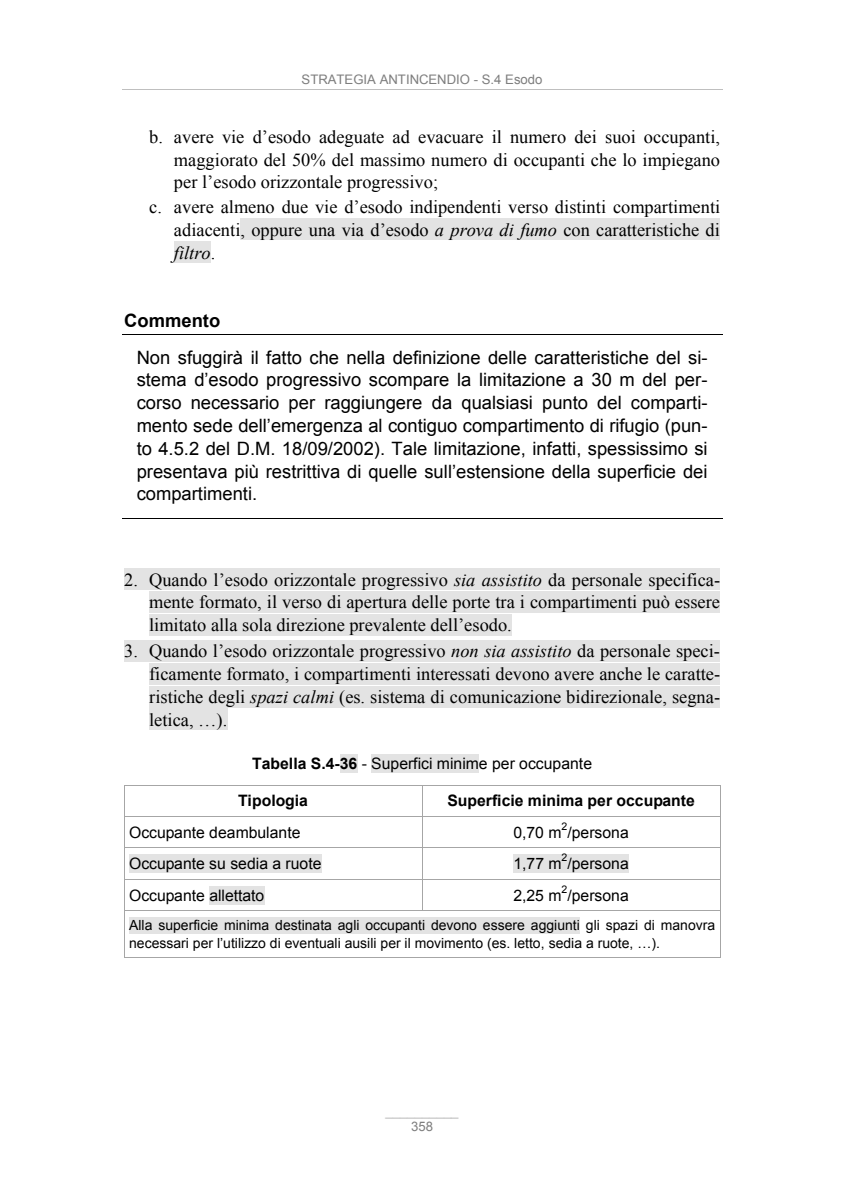
<style>
.page{position:relative;width:844px;height:1191px;background:#fff}
.page>*{position:absolute;margin:0;border:0;box-sizing:border-box;transform-origin:0 0}
.t1{font:18.38px/22.8px "Times New Roman";color:#000;text-align:justify}
.t2{font:18.38px/22.8px "Arial";color:#000}
.t3{font:15.75px "Arial";color:#000}
.t4{font:700 15.75px "Arial";color:#000}
.t5{font:14px/17.3px "Arial";color:#000}
.t6{font:13.12px "Arial";letter-spacing:-.005em;color:#7e7e7e}
.t7{font:13.12px/15px "Arial";color:#bfbfbf;text-align:center}
.t8{font:10.5px "Arial";color:#000}
.s1{font-style:italic}
.s2{font-weight:700}
.s3{color:#7e7e7e}
</style>
<div class="page">
<hr style="left:122px;top:89px;width:600px;height:1px;background:#bfbfbf">
<div style="left:240px;top:219px;width:479px;height:21px;background:#e3e3e3"></div>
<div style="left:174px;top:241px;width:37px;height:22px;background:#e3e3e3"></div>
<hr style="left:122px;top:334px;width:600px;height:1px;background:#000">
<hr style="left:122px;top:518px;width:600px;height:1px;background:#000">
<div style="left:124px;top:568px;width:595px;height:21px;background:#e3e3e3"></div>
<div style="left:149px;top:591px;width:570px;height:21px;background:#e3e3e3"></div>
<div style="left:149px;top:614px;width:362px;height:21px;background:#e3e3e3"></div>
<div style="left:124px;top:640px;width:595px;height:21px;background:#e3e3e3"></div>
<div style="left:149px;top:663px;width:570px;height:21px;background:#e3e3e3"></div>
<div style="left:149px;top:686px;width:570px;height:21px;background:#e3e3e3"></div>
<div style="left:149px;top:709px;width:78px;height:21px;background:#e3e3e3"></div>
<div style="left:340px;top:754px;width:17px;height:18px;background:#e3e3e3"></div>
<div style="left:371px;top:754px;width:108px;height:18px;background:#e3e3e3"></div>
<hr style="left:124px;top:785px;width:298px;height:1px;background:#a6a6a6">
<hr style="left:422px;top:785px;width:297px;height:1px;background:#a6a6a6">
<hr style="left:124px;top:816px;width:298px;height:1px;background:#a6a6a6">
<hr style="left:422px;top:816px;width:297px;height:1px;background:#a6a6a6">
<div style="left:129px;top:854px;width:192px;height:18px;background:#e3e3e3"></div>
<div style="left:513px;top:854px;width:115px;height:18px;background:#e3e3e3"></div>
<hr style="left:124px;top:847px;width:298px;height:1px;background:#a6a6a6">
<hr style="left:422px;top:847px;width:297px;height:1px;background:#a6a6a6">
<div style="left:209px;top:886px;width:55px;height:18px;background:#e3e3e3"></div>
<hr style="left:124px;top:879px;width:298px;height:1px;background:#a6a6a6">
<hr style="left:422px;top:879px;width:297px;height:1px;background:#a6a6a6">
<svg style="left:422px;top:786px;width:1px;height:124px"></svg>
<div style="left:129px;top:917px;width:450px;height:16px;background:#e3e3e3"></div>
<svg style="left:124px;top:786px;width:1px;height:129px"></svg>
<hr style="left:124px;top:910px;width:595px;height:1px;background:#a6a6a6">
<hr style="left:124px;top:915px;width:1px;height:42px;background:#a6a6a6">
<hr style="left:124px;top:957px;width:595px;height:1px;background:#a6a6a6">
<hr style="left:719px;top:915px;width:1px;height:42px;background:#a6a6a6">
<p class="t6" style="left:301px;top:72px;width:242px">STRATEGIA ANTINCENDIO - S.4 Esodo</p>
<p class="t1" style="left:174px;top:125px;width:547px;text-indent:-25px">b. avere vie d’esodo adeguate ad evacuare il numero dei suoi occupanti, maggiorato del 50% del massimo numero di occupanti che lo impiegano per l’esodo orizzontale progressivo;</p>
<p class="t1" style="left:174px;top:195px;width:547px;text-indent:-25px">c. avere almeno due vie d’esodo indipendenti verso distinti compartimenti adiacenti, oppure una via d’esodo <span class="s1">a prova di fumo</span> con caratteristiche di <span class="s1">filtro</span>.</p>
<p class="t2" style="left:137px;top:303px;width:572px;line-height:36.2px;text-indent:-12px"><span class="s2">Commento<br></span>Non sfuggirà il fatto che nella definizione delle caratteristiche del si-</p>
<p class="t2" style="left:137px;top:368px;width:572px;text-align:justify">stema d’esodo progressivo scompare la limitazione a 30 m del per&shy;corso necessario per raggiungere da qualsiasi punto del comparti&shy;mento sede dell’emergenza al contiguo compartimento di rifugio (pun&shy;to 4.5.2 del D.M. 18/09/2002). Tale limitazione, infatti, spessissimo si presentava più restrittiva di quelle sull’estensione della superficie dei compartimenti.</p>
<p class="t1" style="left:149px;top:568px;width:572px;text-indent:-25px">2. Quando l’esodo orizzontale progressivo <span class="s1">sia assistito</span> da personale specifica&shy;mente formato, il verso di apertura delle porte tra i compartimenti può essere limitato alla sola direzione prevalente dell’esodo.</p>
<p class="t1" style="left:149px;top:640px;width:572px;text-indent:-25px">3. Quando l’esodo orizzontale progressivo <span class="s1">non sia assistito</span> da personale speci&shy;ficamente formato, i compartimenti interessati devono avere anche le caratte&shy;ristiche degli <span class="s1">spazi calmi</span> (es. sistema di comunicazione bidirezionale, segna&shy;letica, …).</p>
<p class="t3" style="left:252px;top:755px;width:341px"><span class="s2">Tabella S.4-36</span> - Superfici minime per occupante</p>
<p class="t4" style="left:238px;top:792px;width:71px">Tipologia</p>
<p class="t4" style="left:447px;top:792px;width:249px">Superficie minima per occupante</p>
<p class="t3" style="left:129px;top:823px;width:173px">Occupante deambulante</p>
<p class="t3" style="left:513px;top:823px;width:117px">0,70 m /persona</p>
<p class="t8" style="left:561px;top:820px;width:7px">2</p>
<p class="t8" style="left:561px;top:851px;width:7px">2</p>
<p class="t3" style="left:129px;top:855px;width:194px">Occupante su sedia a ruote</p>
<p class="t3" style="left:513px;top:855px;width:117px">1,77 m /persona</p>
<p class="t8" style="left:561px;top:883px;width:7px">2</p>
<p class="t5" style="left:129px;top:917px;width:587px">Alla superficie minima destinata agli occupanti devono essere aggiunti gli spazi di manovra necessari per l’utilizzo di eventuali ausili per il movimento (es. letto, sedia a ruote, …).</p>
<p class="t3" style="left:129px;top:886px;width:137px">Occupante allettato</p>
<p class="t3" style="left:513px;top:886px;width:117px">2,25 m /persona</p>
<p class="t7" style="left:385px;top:1103px;width:75px">__________<br><span class="s3">358</span></p>
</div>
